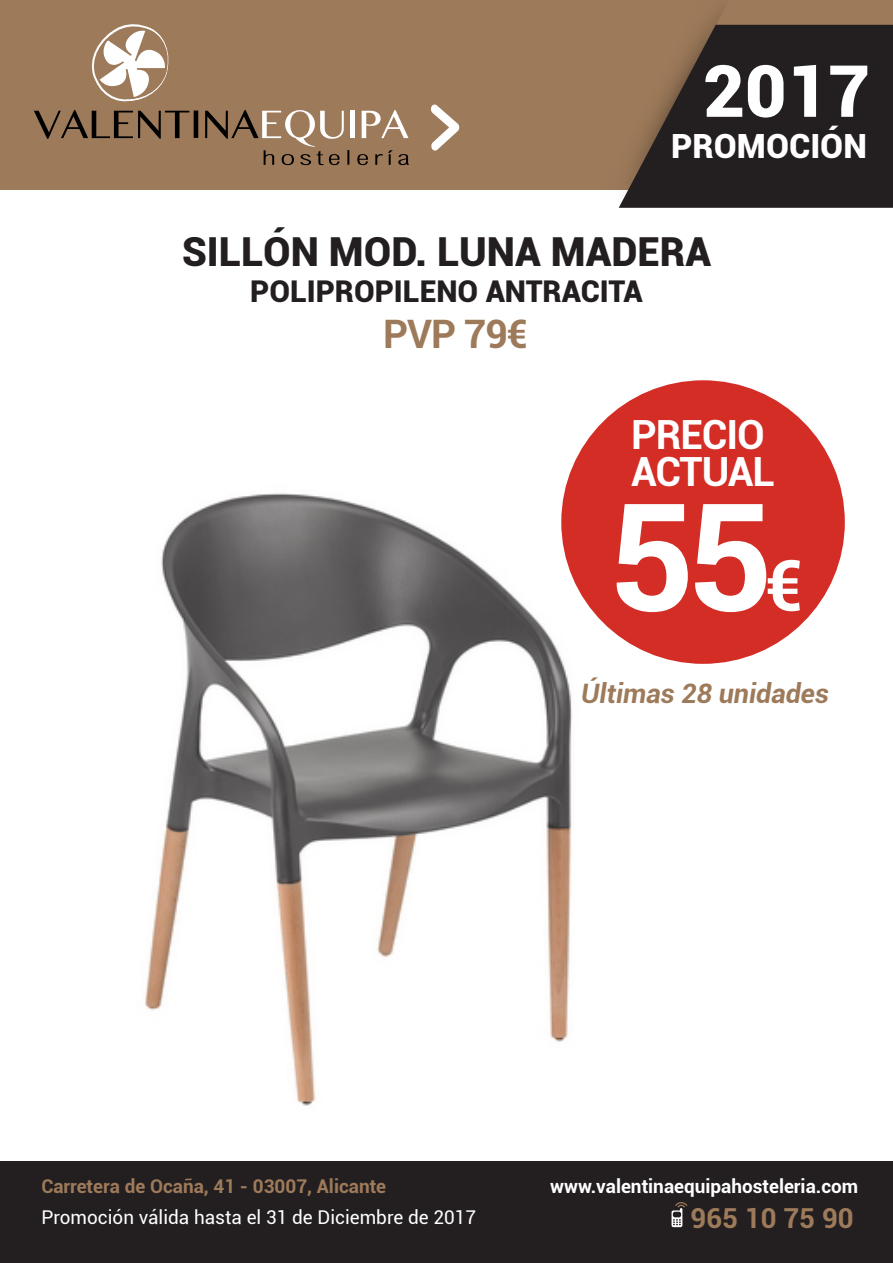
<style>
.page{position:relative;width:893px;height:1263px;background:#fff}
.page>*{position:absolute;margin:0;border:0;box-sizing:border-box;transform-origin:0 0}
.t1{font:700 149.7px "Roboto";color:#fff}
.t2{font:900 72px "Roboto";color:#fff}
.t3{font:700 40.2px/36.9px "Roboto";letter-spacing:-.025em;color:#fff}
.t4{font:900 40.05px "Roboto";color:#231f20}
.t5{font:700 39.3px "Roboto";color:#9d7a5a}
.t6{font:900 33.3px "Roboto";color:#fff}
.t7{font:900 30px "Roboto";color:#231f20}
.t8{font:700 27.6px "Roboto";color:#9d7a5a}
.t9{font:italic 700 26.85px "Roboto";color:#9d7a5a}
.t10{font:18.9px "Roboto";color:#fff}
.t11{font:700 18.9px "Roboto";color:#9d7a5a}
.t12{font:700 18.9px "Roboto";color:#fff}
.s1{font-size:70.35px}
</style>
<div class="page">
<img style="left:66px;top:448px;width:593px;height:714px">
<div style="left:0;top:1162px;width:893px;height:101px;background:#231f20"></div>
<svg style="left:671px;top:1202px;width:16px;height:25px"></svg>
<div style="left:0;top:0;width:893px;height:189px;background:#9d7a5a"></div>
<svg style="left:34px;top:24px;width:375px;height:141px"></svg>
<svg style="left:619px;top:25px;width:274px;height:183px;fill:#231f20"></svg>
<svg style="left:431px;top:104px;width:28px;height:47px"></svg>
<div style="left:561px;top:380px;width:284px;height:284px;background:#d32d26;border-radius:50%"></div>
<h2 class="t2" style="left:703px;top:40px;width:168px">2017</h2>
<h3 class="t6" style="left:671px;top:122px;width:197px">PROMOCIÓN</h3>
<h3 class="t4" style="left:182px;top:223px;width:530px">SILLÓN MOD. LUNA MADERA</h3>
<h3 class="t7" style="left:250px;top:270px;width:394px">POLIPROPILENO ANTRACITA</h3>
<h3 class="t5" style="left:383px;top:306px;width:147px">PVP 79€</h3>
<h3 class="t3" style="left:631px;top:414px;width:145px">PRECIO<br>ACTUAL</h3>
<h1 class="t1" style="left:608px;top:452px;width:197px">55<span class="s1">€</span></h1>
<h3 class="t9" style="left:581px;top:674px;width:249px">Últimas 28 unidades</h3>
<p class="t11" style="left:41px;top:1172px;width:346px">Carretera de Ocaña, 41 - 03007, Alicante</p>
<p class="t10" style="left:41px;top:1203px;width:436px">Promoción válida hasta el 31 de Diciembre de 2017</p>
<p class="t12" style="left:550px;top:1172px;width:310px">www.valentinaequipahosteleria.com</p>
<h3 class="t8" style="left:690px;top:1198px;width:165px">965 10 75 90</h3>
</div>
